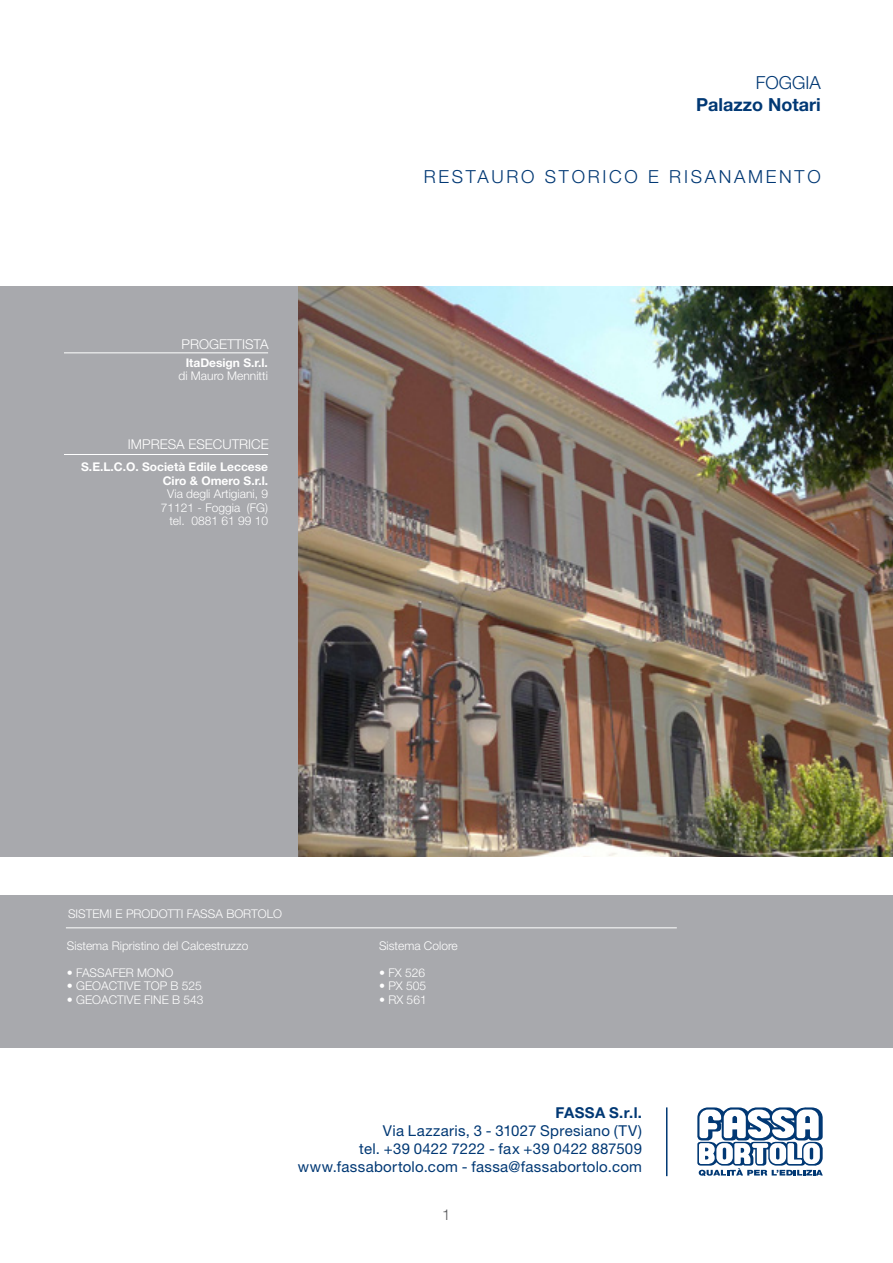
<style>
.page{position:relative;width:893px;height:1263px;background:#fff}
.page>*{position:absolute;margin:0;border:0;box-sizing:border-box;transform-origin:0 0}
.t1{font:300 18px "Helvetica Neue LT Std";letter-spacing:.15em;color:#013874}
.t2{font:700 18px "Helvetica Neue LT Std";color:#013874}
.t3{font:15px/18px "Helvetica Neue LT Std";letter-spacing:.02em;color:#013874;text-align:right}
.Numero_Pagina{font:300 15px "Helvetica Neue LT Std";color:#57585a}
.t4{font:300 13.5px "Helvetica Neue LT Std";color:#fff}
.Titolo_Sinistra{font:300 12px "Helvetica Neue LT Std";color:#fff}
.t5{font:700 12px "Helvetica Neue LT Std";color:#fff}
.s1{font-weight:700}
</style>
<div class="page">
<svg style="left:697px;top:1107px;width:126px;height:69px"></svg>
<div style="left:0;top:286px;width:893px;height:571px;background:#a8a9ad"></div>
<div style="left:0;top:895px;width:893px;height:153px;background:#a8a9ad"></div>
<hr style="left:66px;top:927px;width:611px;height:1px;background:#fff">
<hr style="left:666px;top:1107px;width:1px;height:69px;background:#013874">
<hr style="left:64px;top:353px;width:204px;height:1px;background:#fff">
<img style="left:299px;top:286px;width:594px;height:571px">
<hr style="left:64px;top:454px;width:204px;height:1px;background:#fff">
<p class="t4" style="left:182px;top:336px;width:89px">PROGETTISTA</p>
<p class="t5" style="left:186px;top:355px;width:84px">ItaDesign S.r.l.</p>
<p class="Titolo_Sinistra" style="left:179px;top:369px;width:91px">di Mauro Mennitti</p>
<p class="t4" style="left:128px;top:436px;width:142px">IMPRESA ESECUTRICE</p>
<p class="t5" style="left:81px;top:459px;width:188px">S.E.L.C.O. Società Edile Leccese</p>
<p class="t5" style="left:163px;top:473px;width:107px">Ciro &amp; Omero S.r.l.</p>
<p class="Titolo_Sinistra" style="left:167px;top:486px;width:102px">Via degli Artigiani, 9</p>
<p class="Titolo_Sinistra" style="left:161px;top:500px;width:109px">71121 - Foggia (FG)</p>
<p class="Titolo_Sinistra" style="left:169px;top:513px;width:100px">tel. 0881 61 99 10</p>
<p class="t1" style="left:756px;top:72px;width:67px">FOGGIA</p>
<p class="t2" style="left:696px;top:93px;width:126px">Palazzo Notari</p>
<p class="t1" style="left:424px;top:166px;width:398px">RESTAURO STORICO E RISANAMENTO</p>
<p class="Titolo_Sinistra" style="left:68px;top:906px;width:216px">SISTEMI E PRODOTTI FASSA BORTOLO</p>
<p class="Titolo_Sinistra" style="left:67px;top:938px;width:183px">Sistema Ripristino del Calcestruzzo</p>
<p class="Titolo_Sinistra" style="left:67px;top:965px;width:108px">• FASSAFER MONO</p>
<p class="Titolo_Sinistra" style="left:67px;top:978px;width:136px">• GEOACTIVE TOP B 525</p>
<p class="Titolo_Sinistra" style="left:67px;top:992px;width:138px">• GEOACTIVE FINE B 543</p>
<p class="Titolo_Sinistra" style="left:379px;top:938px;width:80px">Sistema Colore</p>
<p class="Titolo_Sinistra" style="left:379px;top:965px;width:48px">• FX 526</p>
<p class="Titolo_Sinistra" style="left:379px;top:978px;width:49px">• PX 505</p>
<p class="Titolo_Sinistra" style="left:379px;top:992px;width:49px">• RX 561</p>
<p class="t3" style="left:383px;top:1103px;width:261px"><span class="s1">FASSA S.r.l.<br></span>Via Lazzaris, 3 - 31027 Spresiano (TV)</p>
<p class="t3" style="left:359px;top:1139px;width:284px">tel. +39 0422 7222 - fax +39 0422 887509</p>
<p class="t3" style="left:298px;top:1157px;width:346px">www.fassabortolo.com - fassa@fassabortolo.com</p>
<p class="Numero_Pagina" style="left:442px;top:1205px;width:10px">1</p>
</div>
